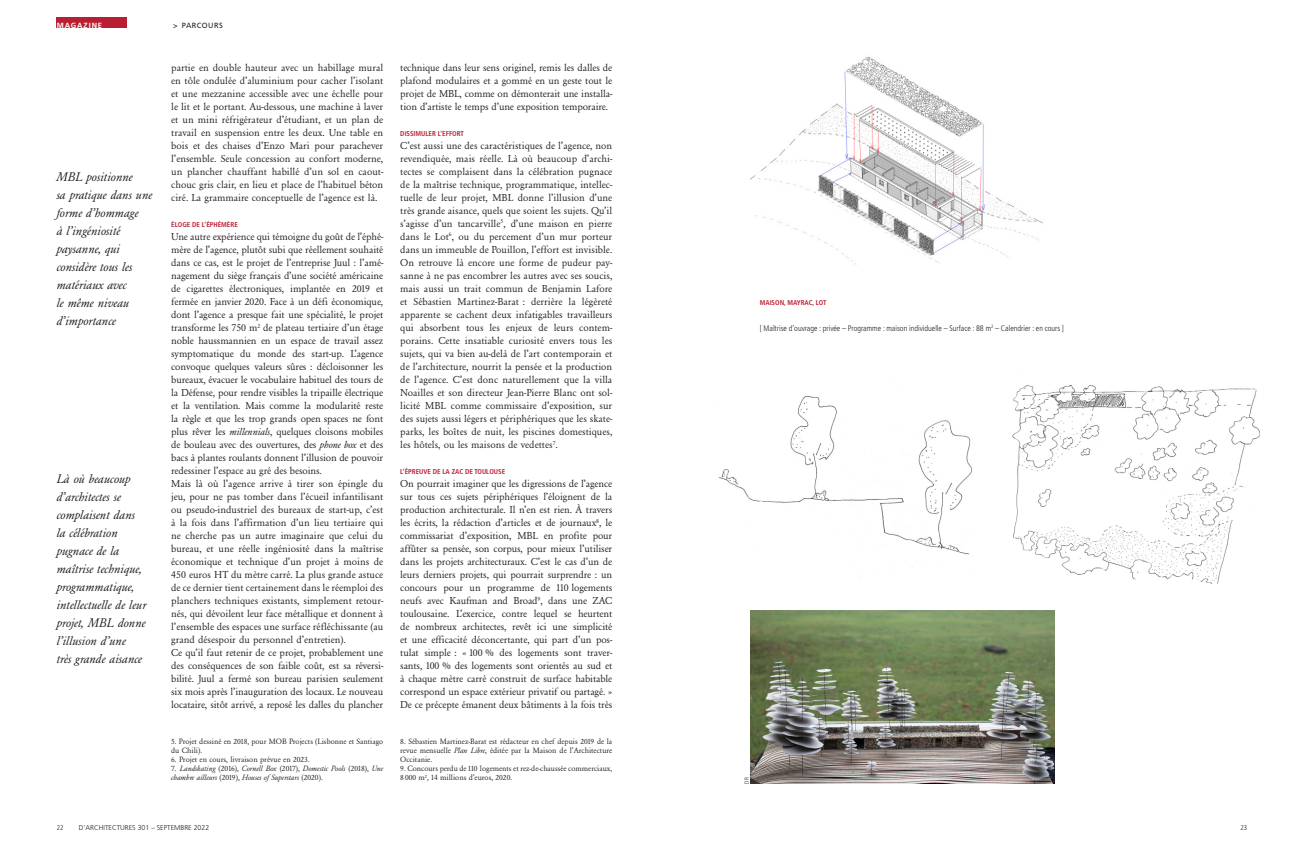
<style>
.page{position:relative;width:1304px;height:851px;background:#fff}
.page>*{position:absolute;margin:0;border:0;box-sizing:border-box;transform-origin:0 0}
.relanceMag{font:13px/18px "Garamon Be Fo Ita";color:#231f20}
.textGar{font:10.5px/13px "Garamon Be Fo";letter-spacing:-.01em;color:#231f20;text-align:justify}
.notes{font:8px/9px "Garamon Be Fo";color:#231f20}
.notes-2{font:8px/9px "Garamon Be Fo Ita";color:#231f20}
.Legendes{font:300 condensed 8px "Frutiger";color:#231f20}
.t1{font:7.5px "Frutiger";letter-spacing:.06em;color:#231f20}
.t2{font:700 7.5px "Frutiger";letter-spacing:.12em;color:#fff}
.inter{font:700 condensed 7px "Frutiger";color:#b91f33}
.t3{font:300 7px "Frutiger";color:#231f20}
.t4{font:300 condensed 7px "Frutiger";color:#231f20}
.crédit{font:300 condensed 6px "Frutiger";color:#231f20}
.s1{font-family:"Garamon Be Fo Ita"}
.s2{font-family:"Garamon Be Fo"}
</style>
<div class="page">
<div style="left:57px;top:18px;width:70px;height:10px;background:#b91f33"></div>
<img style="left:750px;top:610px;width:304px;height:173px">
<img style="left:750px;top:56px;width:293px;height:209px">
<img style="left:1012px;top:385px;width:247px;height:199px">
<img style="left:718px;top:395px;width:254px;height:173px">
<p class="t2" style="left:57px;top:21px;width:47px">MAGAZINE</p>
<p class="t1" style="left:173px;top:21px;width:51px">&gt; PARCOURS</p>
<p class="relanceMag" style="left:57px;top:168px;width:97px">MBL positionne<br>sa pratique dans une forme d’hommage<br>à l’ingéniosité paysanne, qui considère tous les matériaux avec<br>le même niveau d’importance</p>
<p class="relanceMag" style="left:57px;top:470px;width:91px">Là où beaucoup d’architectes se complaisent dans la célébration pugnace de la maîtrise technique, programmatique, intellectuelle de leur projet, MBL donne l’illusion d’une<br>très grande aisance</p>
<p class="textGar" style="left:171px;top:61px;width:214px">partie en double hauteur avec un habillage mural en tôle ondulée d’aluminium pour cacher l’isolant et une mezzanine accessible avec une échelle pour le lit et le portant. Au-dessous, une machine à laver et un mini réfrigérateur d’étudiant, et un plan de travail en suspension entre les deux. Une table en bois et des chaises d’Enzo Mari pour parachever l’ensemble. Seule concession au confort moderne, un plancher chauffant habillé d’un sol en caout&shy;chouc gris clair, en lieu et place de l’habituel béton ciré. La grammaire conceptuelle de l’agence est là.</p>
<p class="inter" style="left:171px;top:220px;width:68px">ÉLOGE DE L’ÉPHÉMÈRE</p>
<p class="textGar" style="left:171px;top:230px;width:214px">Une autre expérience qui témoigne du goût de l’éphé&shy;mère de l’agence, plutôt subi que réellement souhaité dans ce cas, est le projet de l’entreprise Juul : l’amé&shy;nagement du siège français d’une société américaine de cigarettes électroniques, implantée en 2019 et fermée en janvier 2020. Face à un défi économique, dont l’agence a presque fait une spécialité, le projet transforme les 750 m<sup>2</sup> de plateau tertiaire d’un étage noble haussmannien en un espace de travail assez symptomatique du monde des start-up. L’agence convoque quelques valeurs sûres : décloisonner les bureaux, évacuer le vocabulaire habituel des tours de la Défense, pour rendre visibles la tripaille électrique et la ventilation. Mais comme la modularité reste la règle et que les trop grands open spaces ne font plus rêver les <span class="s1">millennials</span>, quelques cloisons mobiles de bouleau avec des ouvertures, des <span class="s1">phone box</span> et des bacs à plantes roulants donnent l’illusion de pouvoir redessiner l’espace au gré des besoins.</p>
<p class="textGar" style="left:171px;top:477px;width:214px">Mais là où l’agence arrive à tirer son épingle du jeu, pour ne pas tomber dans l’écueil infantilisant ou pseudo-industriel des bureaux de start-up, c’est à la fois dans l’affirmation d’un lieu tertiaire qui ne cherche pas un autre imaginaire que celui du bureau, et une réelle ingéniosité dans la maîtrise économique et technique d’un projet à moins de 450 euros HT du mètre carré. La plus grande astuce de ce dernier tient certainement dans le réemploi des planchers techniques existants, simplement retour&shy;nés, qui dévoilent leur face métallique et donnent à l’ensemble des espaces une surface réfléchissante (au grand désespoir du personnel d’entretien).</p>
<p class="textGar" style="left:171px;top:646px;width:214px">Ce qu’il faut retenir de ce projet, probablement une des conséquences de son faible coût, est sa réversi&shy;bilité. Juul a fermé son bureau parisien seulement six mois après l’inauguration des locaux. Le nouveau locataire, sitôt arrivé, a reposé les dalles du plancher</p>
<p class="notes" style="left:171px;top:737px;width:214px">5. Projet dessiné en 2018, pour MOB Projects (Lisbonne et Santiago du Chili).</p>
<p class="notes" style="left:171px;top:755px;width:140px">6. Projet en cours, livraison prévue en 2023.</p>
<p class="notes-2" style="left:171px;top:764px;width:214px"><span class="s2">7.</span> Landskating <span class="s2">(2016),</span> Cornell Box <span class="s2">(2017),</span> Domestic Pools <span class="s2">(2018),</span> Une chambre ailleurs <span class="s2">(2019),</span> Houses of Superstars <span class="s2">(2020).</span></p>
<p class="textGar" style="left:400px;top:61px;width:214px">technique dans leur sens originel, remis les dalles de plafond modulaires et a gommé en un geste tout le projet de MBL, comme on démonterait une installa&shy;tion d’artiste le temps d’une exposition temporaire.</p>
<p class="inter" style="left:400px;top:129px;width:65px">DISSIMULER L’EFFORT</p>
<p class="textGar" style="left:400px;top:139px;width:214px">C’est aussi une des caractéristiques de l’agence, non revendiquée, mais réelle. Là où beaucoup d’archi&shy;tectes se complaisent dans la célébration pugnace de la maîtrise technique, programmatique, intellec&shy;tuelle de leur projet, MBL donne l’illusion d’une très grande aisance, quels que soient les sujets. Qu’il s’agisse d’un tancarville<sup>5</sup>, d’une maison en pierre dans le Lot<sup>6</sup>, ou du percement d’un mur porteur dans un immeuble de Pouillon, l’effort est invisible.<br>On retrouve là encore une forme de pudeur pay&shy;sanne à ne pas encombrer les autres avec ses soucis, mais aussi un trait commun de Benjamin Lafore et Sébastien Martinez-Barat : derrière la légèreté apparente se cachent deux infatigables travailleurs qui absorbent tous les enjeux de leurs contem&shy;porains. Cette insatiable curiosité envers tous les sujets, qui va bien au-delà de l’art contemporain et de l’architecture, nourrit la pensée et la production de l’agence. C’est donc naturellement que la villa Noailles et son directeur Jean-Pierre Blanc ont sol&shy;licité MBL comme commissaire d’exposition, sur des sujets aussi légers et périphériques que les skate&shy;parks, les boîtes de nuit, les piscines domestiques, les hôtels, ou les maisons de vedettes<sup>7</sup>.</p>
<p class="inter" style="left:400px;top:467px;width:106px">L’ÉPREUVE DE LA ZAC DE TOULOUSE</p>
<p class="textGar" style="left:400px;top:477px;width:214px">On pourrait imaginer que les digressions de l’agence sur tous ces sujets périphériques l’éloignent de la production architecturale. Il n’en est rien. À travers les écrits, la rédaction d’articles et de journaux<sup>8</sup>, le commissariat d’exposition, MBL en profite pour affûter sa pensée, son corpus, pour mieux l’utiliser dans les projets architecturaux. C’est le cas d’un de leurs derniers projets, qui pourrait surprendre : un concours pour un programme de 110 logements neufs avec Kaufman and Broad<sup>9</sup>, dans une ZAC toulousaine. L’exercice, contre lequel se heurtent de nombreux architectes, revêt ici une simplicité et une efficacité déconcertante, qui part d’un pos&shy;tulat simple : « 100 % des logements sont traver&shy;sants, 100 % des logements sont orientés au sud et à chaque mètre carré construit de surface habitable correspond un espace extérieur privatif ou partagé. » De ce précepte émanent deux bâtiments à la fois très</p>
<p class="notes" style="left:400px;top:737px;width:214px;text-align:justify">8. Sébastien Martinez-Barat est rédacteur en chef depuis 2019 de la revue mensuelle <span class="s1">Plan Libre</span>, éditée par la Maison de l’Architecture Occitanie.</p>
<p class="notes" style="left:400px;top:764px;width:214px">9. Concours perdu de 110 logements et rez-de-chaussée commerciaux,<br>8 000 m<sup>2</sup>, 14 millions d’euros, 2020.</p>
<p class="inter" style="left:760px;top:298px;width:68px">MAISON, MAYRAC, LOT</p>
<p class="Legendes" style="left:760px;top:323px;width:306px">[ Maîtrise d’ouvrage : privée – Programme : maison individuelle – Surface : 88 m<sup>2</sup> – Calendrier : en cours ]</p>
<p class="crédit" style="left:743px;top:783px;width:8px;rotate:-90deg">DR</p>
<p class="t4" style="left:57px;top:823px;width:8px">22</p>
<p class="t3" style="left:79px;top:823px;width:132px">D’ARCHITECTURES 301 – SEPTEMBRE 2022</p>
<p class="t4" style="left:1241px;top:823px;width:8px">23</p>
</div>
